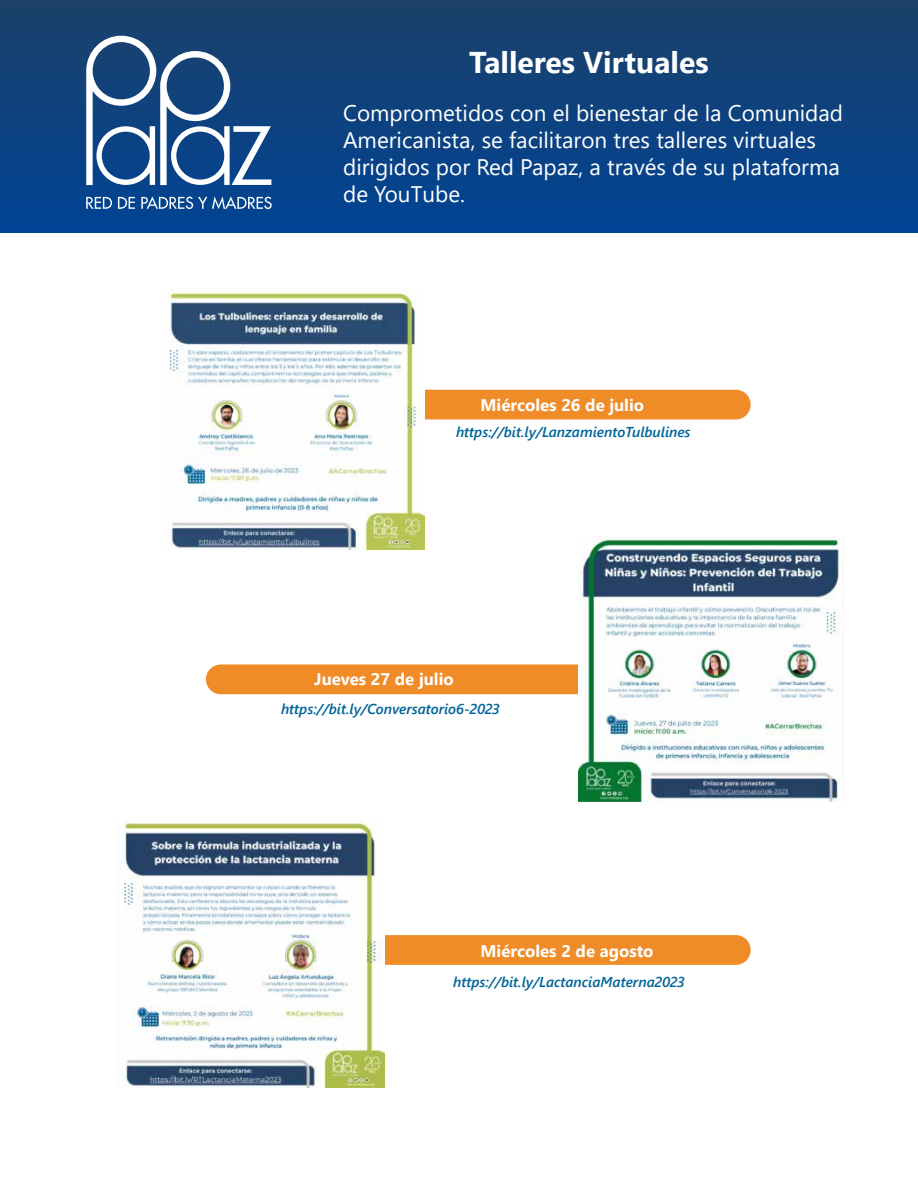
<style>
.page{position:relative;width:918px;height:1188px;background:#fff}
.page>*{position:absolute;margin:0;border:0;box-sizing:border-box;transform-origin:0 0}
.t1{font:700 30px "Segoe UI";color:#fff}
.t2{font:22.5px/27px "Segoe UI";color:#fff}
.t3{font:700 16.8px "Segoe UI";color:#fff}
.t4{font:italic 600 14.25px "Segoe UI";color:#006599}
</style>
<div class="page">
<div style="left:425px;top:390px;width:326px;height:29px;background:#f08c28"></div>
<div style="left:0;top:0;width:918px;height:232px;background:linear-gradient(to bottom,#1c4169,#004394)"></div>
<svg style="left:86px;top:197px;width:26px;height:12px"></svg>
<svg style="left:118px;top:197px;width:17px;height:12px"></svg>
<svg style="left:141px;top:196px;width:131px;height:13px;background:#507cb0"></svg>
<svg style="left:86px;top:36px;width:185px;height:149px"></svg>
<div style="left:206px;top:664px;width:372px;height:30px;background:#f08c28"></div>
<svg style="left:385px;top:935px;width:366px;height:30px;background:#f08d2b"></svg>
<img style="left:164px;top:291px;width:260px;height:258px">
<img style="left:579px;top:537px;width:265px;height:265px">
<img style="left:117px;top:820px;width:268px;height:268px">
<h1 class="t1" style="left:469px;top:34px;width:241px">Talleres Virtuales</h1>
<p class="t2" style="left:343px;top:98px;width:502px">Comprometidos con el bienestar de la Comunidad Americanista, se facilitaron tres talleres virtuales dirigidos por Red Papaz, a través de su plataforma de YouTube.</p>
<p class="t3" style="left:481px;top:389px;width:165px">Miércoles 26 de julio</p>
<p class="t4" style="left:456px;top:419px;width:236px">https://bit.ly/LanzamientoTulbulines</p>
<p class="t3" style="left:314px;top:663px;width:141px">Jueves 27 de julio</p>
<p class="t4" style="left:281px;top:695px;width:220px">https://bit.ly/Conversatorio6-2023</p>
<p class="t3" style="left:481px;top:935px;width:174px">Miércoles 2 de agosto</p>
<p class="t4" style="left:453px;top:968px;width:233px">https://bit.ly/LactanciaMaterna2023</p>
</div>
